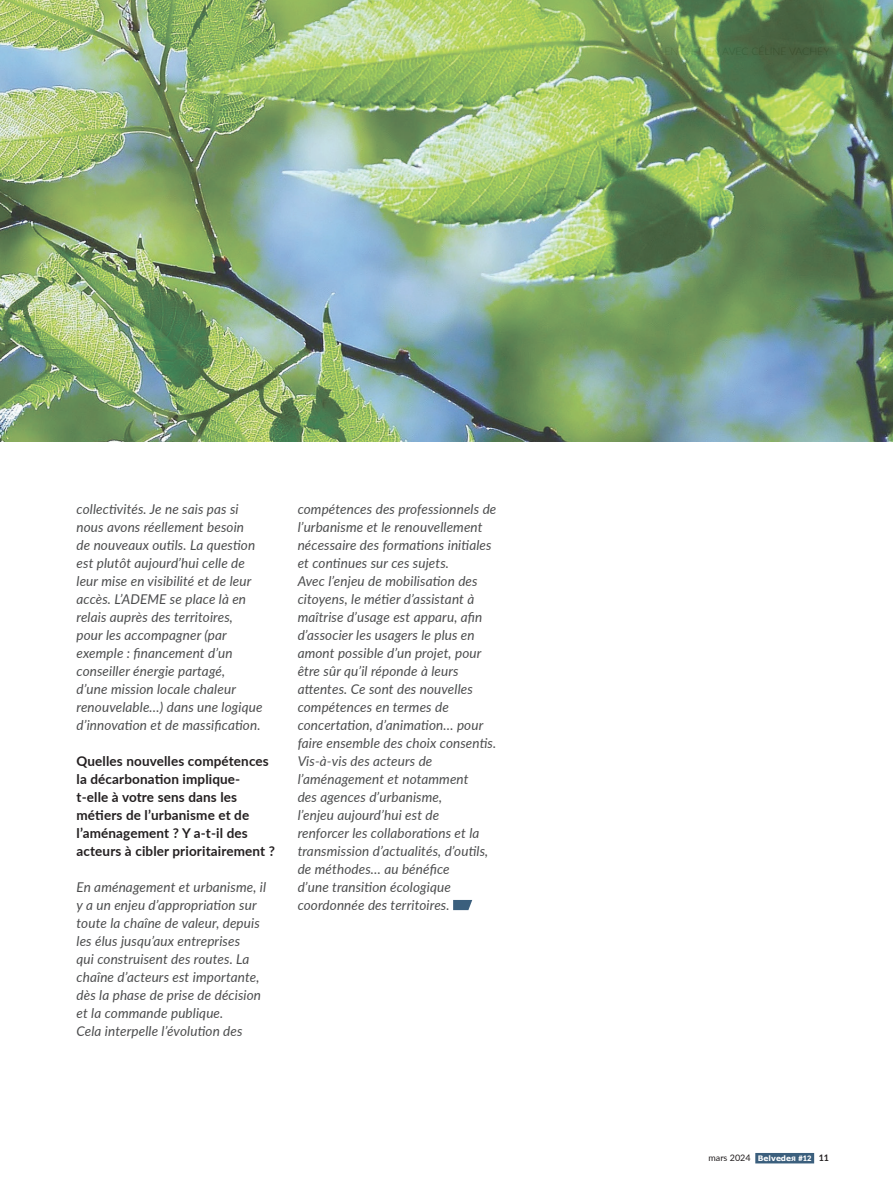
<style>
.page{position:relative;width:893px;height:1191px;background:#fff}
.page>*{position:absolute;margin:0;border:0;box-sizing:border-box;transform-origin:0 0}
.t1{font:italic 13.5px/18px "Lato";letter-spacing:.01em;color:#4b4c4d}
.t2{font:700 13.5px/18px "Lato";letter-spacing:.01em;color:#231f20}
.t3{font:9px "Lato";color:#231f20}
.s1{font-family:"Verdana";font-weight:700;font-size:7.5px;color:#fff}
.s2{font-family:"Verdana";font-weight:700;font-size:6px;color:#fff}
.s3{font-weight:900;font-size:7.5px;color:#fff}
.s4{font-weight:700}
</style>
<div class="page">
<div style="left:755px;top:1153px;width:59px;height:10px;background:#3b5f7d"></div>
<img style="left:0;top:0;width:893px;height:442px">
<svg style="left:453px;top:900px;width:19px;height:10px"></svg>
<p class="t1" style="left:77px;top:499px;width:188px">collectivités. Je ne sais pas si nous avons réellement besoin<br>de nouveaux outils. La question est plutôt aujourd’hui celle de leur mise en visibilité et de leur accès. L’ADEME se place là en relais auprès des territoires,<br>pour les accompagner (par exemple : financement d’un conseiller énergie partagé,<br>d’une mission locale chaleur renouvelable…) dans une logique d’innovation et de massification.</p>
<p class="t2" style="left:77px;top:751px;width:200px">Quelles nouvelles compétences la décarbonation implique&shy;t-elle à votre sens dans les métiers de l’urbanisme et de l’aménagement ? Y a-t-il des acteurs à cibler prioritairement ?</p>
<p class="t1" style="left:77px;top:877px;width:191px">En aménagement et urbanisme, il y a un enjeu d’appropriation sur toute la chaîne de valeur, depuis les élus jusqu’aux entreprises<br>qui construisent des routes. La chaîne d’acteurs est importante, dès la phase de prise de décision et la commande publique.<br>Cela interpelle l’évolution des</p>
<p class="t1" style="left:298px;top:499px;width:200px">compétences des professionnels de l’urbanisme et le renouvellement nécessaire des formations initiales et continues sur ces sujets.<br>Avec l’enjeu de mobilisation des citoyens, le métier d’assistant à maîtrise d’usage est apparu, afin d’associer les usagers le plus en amont possible d’un projet, pour être sûr qu’il réponde à leurs attentes. Ce sont des nouvelles compétences en termes de concertation, d’animation… pour faire ensemble des choix consentis.<br>Vis-à-vis des acteurs de l’aménagement et notamment<br>des agences d’urbanisme,<br>l’enjeu aujourd’hui est de<br>renforcer les collaborations et la transmission d’actualités, d’outils, de méthodes… au bénéfice<br>d’une transition écologique coordonnée des territoires.</p>
<p class="t3" style="left:708px;top:1151px;width:122px">mars 2024 <span class="s1">Belvede</span><span class="s2">Я</span> <span class="s3">#12</span> <span class="s4">11</span></p>
</div>
